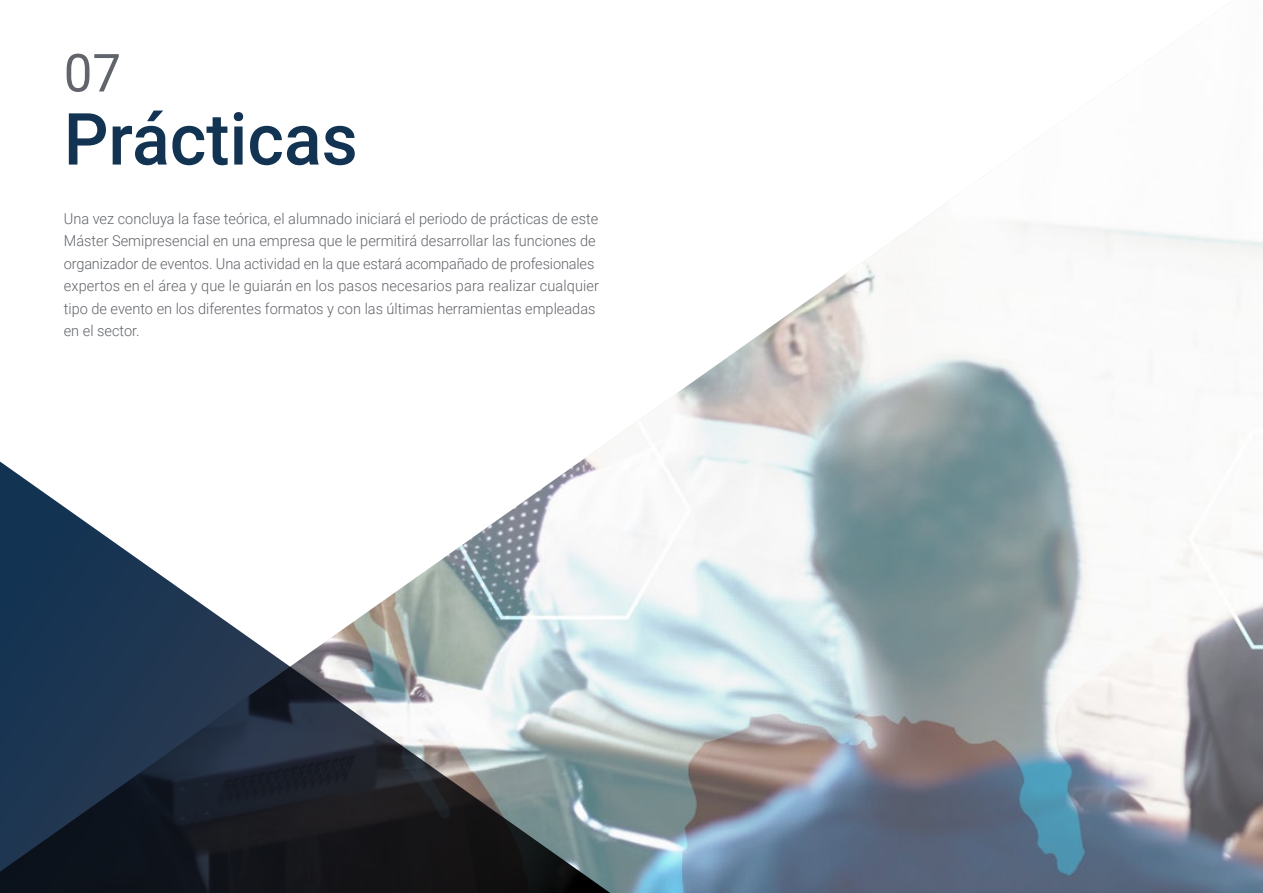
<style>
.page{position:relative;width:1263px;height:893px;background:#fff}
.page>*{position:absolute;margin:0;border:0;box-sizing:border-box;transform-origin:0 0}
.t1{font:500 72px "Roboto";color:#123352}
.t2{font:52.5px "Roboto";color:#61646a}
.t3{font:300 15px/22.5px "Roboto";color:#61646a}
</style>
<div class="page">
<img style="left:603px;top:202px;width:660px;height:691px">
<svg style="left:0;top:446px;width:640px;height:447px"></svg>
<h2 class="t2" style="left:64px;top:36px;width:59px">07</h2>
<h1 class="t1" style="left:64px;top:89px;width:295px">Prácticas</h1>
<p class="t3" style="left:64px;top:207px;width:537px">Una vez concluya la fase teórica, el alumnado iniciará el periodo de prácticas de este Máster Semipresencial en una empresa que le permitirá desarrollar las funciones de organizador de eventos. Una actividad en la que estará acompañado de profesionales expertos en el área y que le guiarán en los pasos necesarios para realizar cualquier tipo de evento en los diferentes formatos y con las últimas herramientas empleadas en el sector.</p>
</div>
